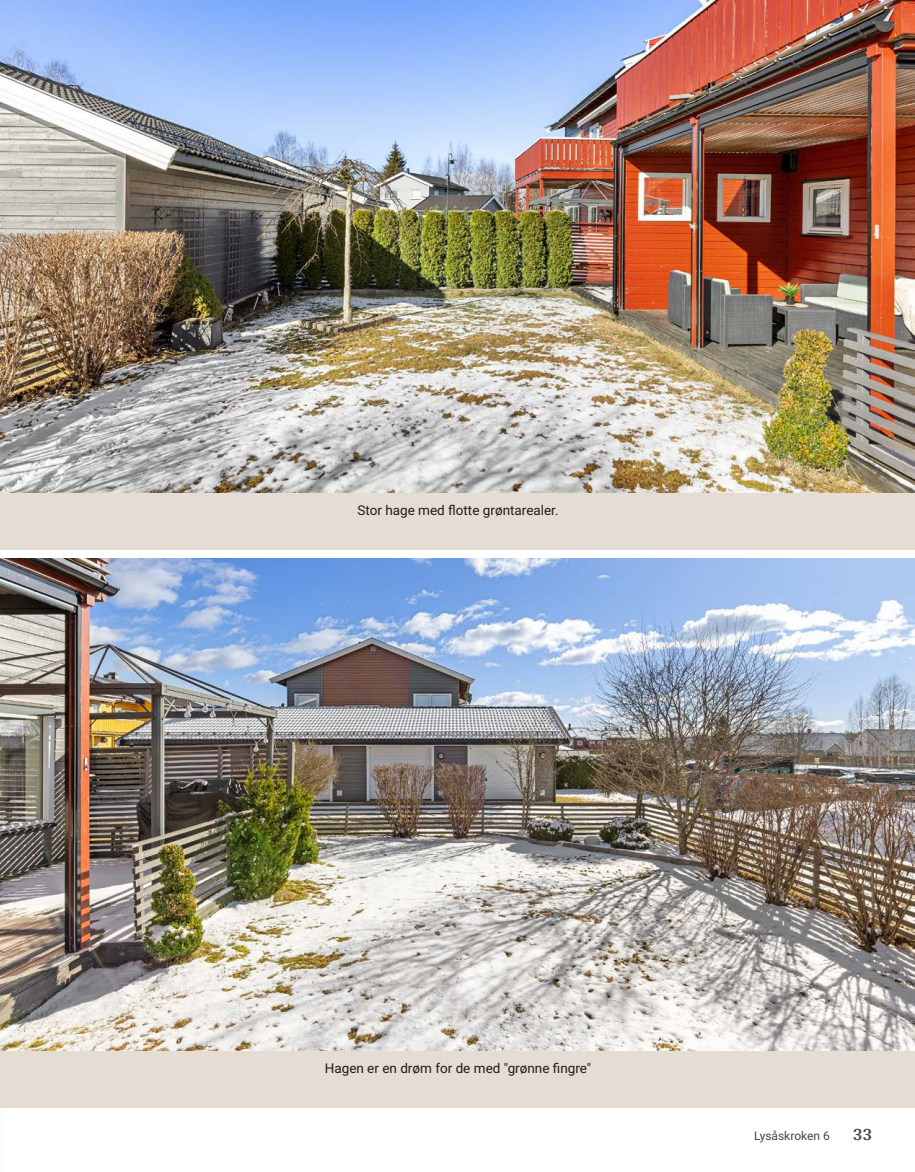
<style>
.page{position:relative;width:915px;height:1172px;background:#fff}
.page>*{position:absolute;margin:0;border:0;box-sizing:border-box;transform-origin:0 0}
.t1{font:700 18px "Arya";color:#414749}
.t2{font:13.5px "Roboto Vitec";color:#1d1d1b}
.t3{font:12px "Roboto Vitec";color:#414749}
</style>
<div class="page">
<div style="left:0;top:492px;width:914px;height:58px;background:#e5dcd4"></div>
<div style="left:0;top:1050px;width:914px;height:58px;background:#e5dcd4"></div>
<img style="left:0;top:0;width:914px;height:492px">
<img style="left:0;top:558px;width:914px;height:492px">
<p class="t2" style="left:357px;top:501px;width:203px">Stor hage med flotte grøntarealer.</p>
<p class="t2" style="left:324px;top:1059px;width:268px">Hagen er en drøm for de med "grønne fingre"</p>
<p class="t3" style="left:753px;top:1127px;width:77px">Lysåskroken 6</p>
<h1 class="t1" style="left:852px;top:1123px;width:21px">33</h1>
</div>
